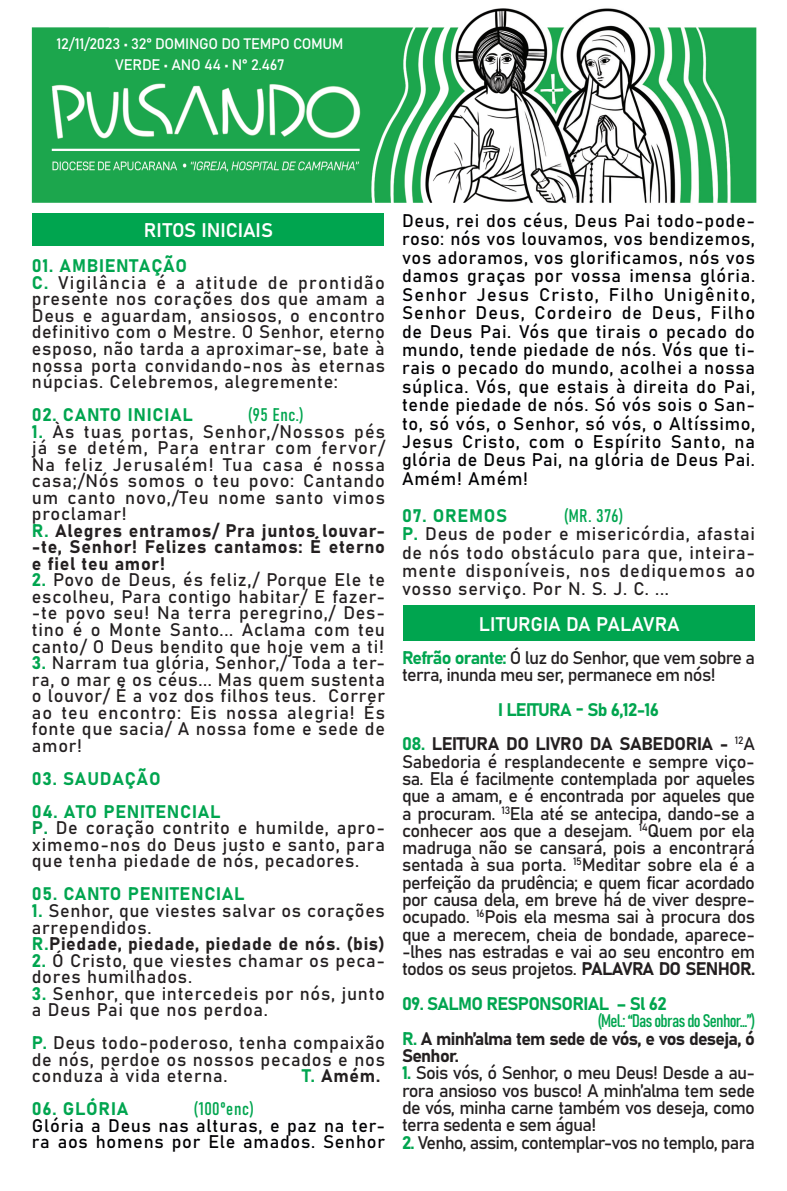
<style>
.page{position:relative;width:787px;height:1191px;background:#fff}
.page>*{position:absolute;margin:0;border:0;box-sizing:border-box;transform-origin:0 0}
.t1{font:19.5px "Bahnschrift";color:#fff}
.t2{font:18px/16.5px "Bahnschrift";letter-spacing:.04em;color:#231f20}
.t3{font:18px/18.5px "Bahnschrift";letter-spacing:.04em;color:#000003}
.t4{font:18px/17.2px "Bahnschrift";letter-spacing:-.045em;color:#231f20}
.t5{font:18px "Bahnschrift";letter-spacing:.04em;color:#00a54f}
.t6{font:18px "Bahnschrift";letter-spacing:-.04em;color:#00a54f}
.t7{font:18px "Bahnschrift";letter-spacing:-.04em;color:#231f20}
.t8{font:15px/21px "Bahnschrift";letter-spacing:-.02em;color:#fff;text-align:center}
.s1{color:#00a54f}
.s2{color:#00994b}
</style>
<div class="page">
<div style="left:33px;top:213px;width:351px;height:32px;background:#00a54f"></div>
<img style="left:31px;top:8px;width:726px;height:195px">
<div style="left:403px;top:605px;width:352px;height:36px;background:#00a54f"></div>
<p class="t8" style="left:56px;top:33px;width:288px">12/11/2023 • 32° DOMINGO DO TEMPO COMUM<br>VERDE • ANO 44 • N° 2.467</p>
<p class="t1" style="left:144px;top:215px;width:131px">RITOS INICIAIS</p>
<p class="t2" style="left:32px;top:256px;width:354px"><span class="s1">01. AMBIENTAÇÃO<br>C.</span> Vigilância é a atitude de prontidão presente nos corações dos que amam a Deus e aguardam, ansiosos, o encontro definitivo com o Mestre. O Senhor, eterno esposo, não tarda a aproximar-se, bate à nossa porta convidando-nos às eternas núpcias. Celebremos, alegremente:</p>
<p class="t5" style="left:32px;top:401px;width:162px">02. CANTO INICIAL</p>
<p class="t5" style="left:248px;top:401px;width:57px">(95 Enc.)</p>
<p class="t2" style="left:32px;top:422px;width:354px"><span class="s1">1.</span> Às tuas portas, Senhor,/Nossos pés já se detém, Para entrar com fervor/<br>Na feliz Jerusalém! Tua casa é nossa casa;/Nós somos o teu povo: Cantando um canto novo,/Teu nome santo vimos proclamar!<br><span class="s1">R.</span> Alegres entramos/ Pra juntos louvar--te, Senhor! Felizes cantamos: É eterno e fiel teu amor!</p>
<p class="t2" style="left:32px;top:570px;width:354px;text-align:justify"><span class="s1">2.</span> Povo de Deus, és feliz,/ Porque Ele te escolheu, Para contigo habitar/ E fazer--te povo seu! Na terra peregrino,/ Des&shy;tino é o Monte Santo... Aclama com teu canto/ O Deus bendito que hoje vem a ti!</p>
<p class="t2" style="left:32px;top:653px;width:355px;text-align:justify"><span class="s1">3.</span> Narram tua glória, Senhor,/ Toda a ter&shy;ra, o mar e os céus... Mas quem sustenta o louvor/ É a voz dos filhos teus. Correr ao teu encontro: Eis nossa alegria! És fonte que sacia/ A nossa fome e sede de amor!</p>
<p class="t5" style="left:32px;top:764px;width:130px">03. SAUDAÇÃO</p>
<p class="t2" style="left:32px;top:802px;width:354px"><span class="s1">04. ATO PENITENCIAL<br></span><span class="s2">P.</span> De coração contrito e humilde, apro&shy;ximemo-nos do Deus justo e santo, para que tenha piedade de nós, pecadores.</p>
<p class="t5" style="left:32px;top:880px;width:214px">05. CANTO PENITENCIAL</p>
<p class="t2" style="left:32px;top:901px;width:355px"><span class="s1">1.</span> Senhor, que viestes salvar os corações arrependidos.<br><span class="s1">R.</span>Piedade, piedade, piedade de nós. (bis)</p>
<p class="t2" style="left:32px;top:950px;width:354px"><span class="s1">2.</span> Ó Cristo, que viestes chamar os peca&shy;dores humilhados.</p>
<p class="t2" style="left:32px;top:983px;width:354px"><span class="s1">3.</span> Senhor, que intercedeis por nós, junto a Deus Pai que nos perdoa.</p>
<p class="t2" style="left:32px;top:1033px;width:354px;text-align:justify"><span class="s1">P.</span> Deus todo-poderoso, tenha compaixão de nós, perdoe os nossos pecados e nos conduza à vida eterna.</p>
<p class="t2" style="left:302px;top:1066px;width:80px"><span class="s1">T.</span> Amém.</p>
<p class="t5" style="left:32px;top:1095px;width:98px">06. GLÓRIA</p>
<p class="t5" style="left:194px;top:1095px;width:61px">(100ºenc)</p>
<p class="t3" style="left:32px;top:1116px;width:354px;line-height:16.5px">Glória a Deus nas alturas, e paz na ter&shy;ra aos homens por Ele amados. Senhor</p>
<p class="t3" style="left:402px;top:210px;width:355px;text-align:justify">Deus, rei dos céus, Deus Pai todo-pode&shy;roso: nós vos louvamos, vos bendizemos, vos adoramos, vos glorificamos, nós vos damos graças por vossa imensa glória.<br>Senhor Jesus Cristo, Filho Unigênito, Senhor Deus, Cordeiro de Deus, Filho de Deus Pai. Vós que tirais o pecado do mundo, tende piedade de nós. Vós que ti&shy;rais o pecado do mundo, acolhei a nossa súplica. Vós, que estais à direita do Pai, tende piedade de nós. Só vós sois o San&shy;to, só vós, o Senhor, só vós, o Altíssimo, Jesus Cristo, com o Espírito Santo, na glória de Deus Pai, na glória de Deus Pai.<br>Amém! Amém!</p>
<p class="t5" style="left:402px;top:502px;width:107px">07. OREMOS</p>
<p class="t2" style="left:402px;top:505px;width:354px;line-height:18.5px;text-indent:162px"><span class="s1">(MR. 376)<br>P.</span> Deus de poder e misericórdia, afastai de nós todo obstáculo para que, inteira&shy;mente disponíveis, nos dediquemos ao vosso serviço. Por N. S. J. C. ...</p>
<p class="t1" style="left:479px;top:609px;width:202px">LITURGIA DA PALAVRA</p>
<p class="t4" style="left:402px;top:647px;width:354px"><span class="s1">Refrão orante:</span> Ó luz do Senhor, que vem sobre a terra, inunda meu ser, permanece em nós!</p>
<p class="t6" style="left:498px;top:695px;width:163px">I LEITURA - Sb 6,12-16</p>
<p class="t2" style="left:402px;top:734px;width:355px;line-height:17.2px;text-align:justify"><span class="s1">08.</span> LEITURA DO LIVRO DA SABEDORIA - <sup>12</sup>A Sabedoria é resplandecente e sempre viço&shy;sa. Ela é facilmente contemplada por aqueles que a amam, e é encontrada por aqueles que a procuram. <sup>13</sup>Ela até se antecipa, dando-se a conhecer aos que a desejam. <sup>14</sup>Quem por ela madruga não se cansará, pois a encontrará sentada à sua porta. <sup>15</sup>Meditar sobre ela é a perfeição da prudência; e quem ficar acordado por causa dela, em breve há de viver despre&shy;ocupado. <sup>16</sup>Pois ela mesma sai à procura dos que a merecem, cheia de bondade, aparece--lhes nas estradas e vai ao seu encontro em todos os seus projetos. PALAVRA DO SENHOR.</p>
<p class="t6" style="left:402px;top:990px;width:266px">09. SALMO RESPONSORIAL – Sl 62</p>
<p class="t6" style="left:598px;top:1007px;width:159px">(Mel.: “Das obras do Senhor...”)</p>
<p class="t7" style="left:402px;top:1024px;width:354px"><span class="s1">R.</span> A minh’alma tem sede de vós, e vos deseja, ó</p>
<p class="t2" style="left:402px;top:1046px;width:58px">Senhor.</p>
<p class="t2" style="left:402px;top:1063px;width:354px;line-height:17.2px;text-align:justify"><span class="s1">1.</span> Sois vós, ó Senhor, o meu Deus! Desde a au&shy;rora ansioso vos busco! A minh’alma tem sede de vós, minha carne também vos deseja, como terra sedenta e sem água!</p>
<p class="t4" style="left:402px;top:1132px;width:354px"><span class="s1">2.</span> Venho, assim, contemplar-vos no templo, para</p>
</div>
